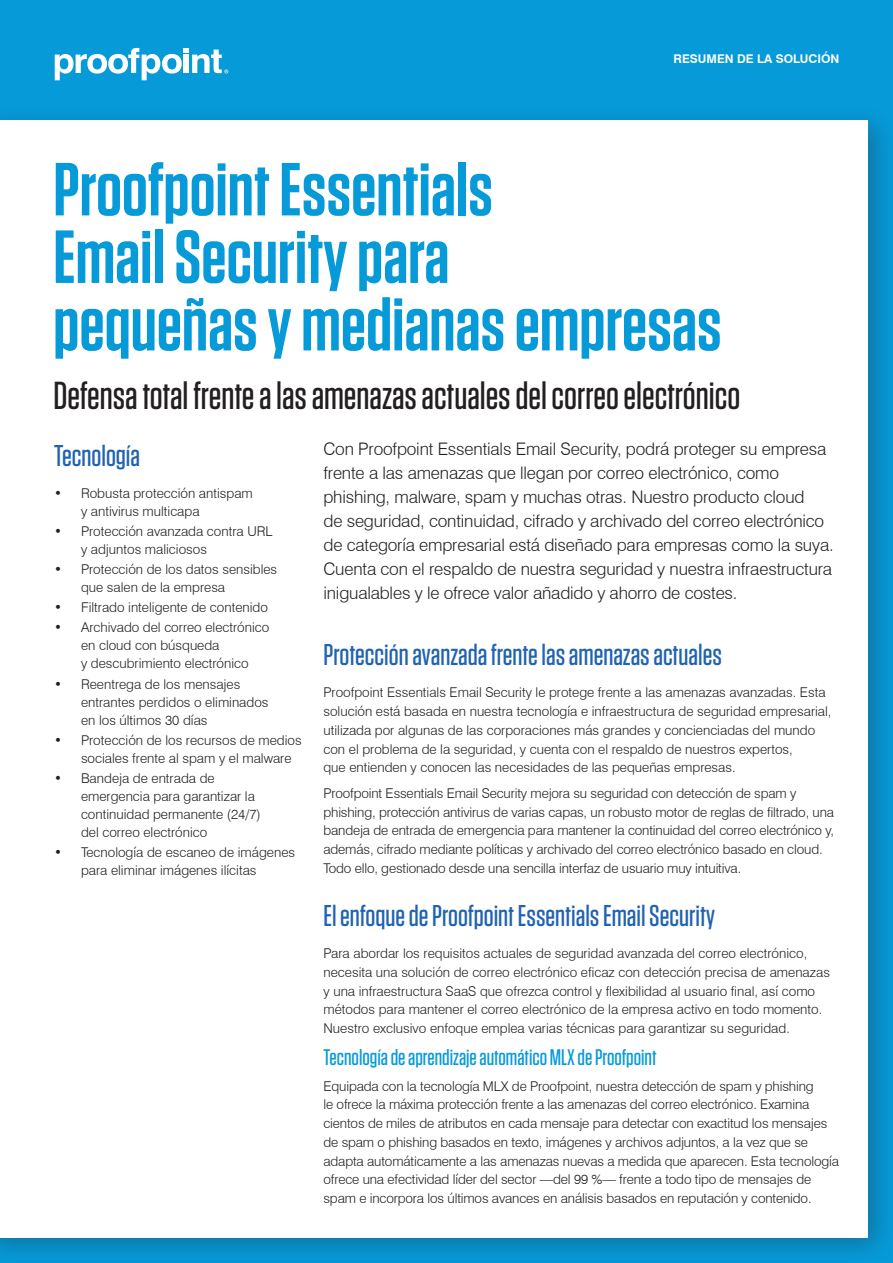
<style>
.page{position:relative;width:893px;height:1263px;background:#fff}
.page>*{position:absolute;margin:0;border:0;box-sizing:border-box;transform-origin:0 0}
.t1{font:600 75px/67.5px "Tungsten";color:#069ad9}
.t2{font:500 39px "Tungsten";color:#231f20}
.t3{font:500 30px "Tungsten";color:#2163b0}
.t4{font:500 22.5px "Tungsten";color:#069ad9}
.t5{font:300 17.25px/24px "Swiss 721 BT";letter-spacing:-.01em;color:#231f20}
.t6{font:300 13.5px/18.8px "Swiss 721 BT";color:#231f20}
.t7{font:700 12px "Swiss 721 BT";color:#fff}
</style>
<div class="page">
<div style="left:0;top:0;width:893px;height:104px;background:#069ad9"></div>
<div style="left:0;top:104px;width:893px;height:1159px;background:#231f20;opacity:.3"></div>
<div style="left:0;top:120px;width:868px;height:1117px;background:#fff"></div>
<svg style="left:55px;top:48px;width:173px;height:32px"></svg>
<p class="t7" style="left:673px;top:52px;width:167px">RESUMEN DE LA SOLUCIÓN</p>
<h1 class="t1" style="left:53px;top:157px;width:670px">Proofpoint Essentials<br>Email Security para<br>pequeñas y medianas empresas</h1>
<h2 class="t2" style="left:53px;top:376px;width:688px">Defensa total frente a las amenazas actuales del correo electrónico</h2>
<p class="t5" style="left:323px;top:437px;width:512px">Con Proofpoint Essentials Email Security, podrá proteger su empresa frente a las amenazas que llegan por correo electrónico, como phishing, malware, spam y muchas otras. Nuestro producto cloud<br>de seguridad, continuidad, cifrado y archivado del correo electrónico de categoría empresarial está diseñado para empresas como la suya.<br>Cuenta con el respaldo de nuestra seguridad y nuestra infraestructura inigualables y le ofrece valor añadido y ahorro de costes.</p>
<h3 class="t3" style="left:54px;top:440px;width:88px">Tecnología</h3>
<p class="t6" style="left:81px;top:484px;width:173px;line-height:18px;text-indent:-27px">• Robusta protección antispam y antivirus multicapa</p>
<p class="t6" style="left:81px;top:522px;width:193px;line-height:18px;text-indent:-27px">• Protección avanzada contra URL y adjuntos maliciosos</p>
<p class="t6" style="left:81px;top:560px;width:198px;line-height:18px;text-indent:-27px">• Protección de los datos sensibles que salen de la empresa</p>
<p class="t6" style="left:54px;top:598px;width:215px">• Filtrado inteligente de contenido</p>
<p class="t6" style="left:81px;top:618px;width:190px;line-height:18px;text-indent:-27px">• Archivado del correo electrónico en cloud con búsqueda<br>y descubrimiento electrónico</p>
<p class="t6" style="left:81px;top:675px;width:189px;line-height:18px;text-indent:-27px">• Reentrega de los mensajes entrantes perdidos o eliminados en los últimos 30 días</p>
<p class="t6" style="left:81px;top:731px;width:222px;line-height:18px;text-indent:-27px">• Protección de los recursos de medios sociales frente al spam y el malware</p>
<p class="t6" style="left:81px;top:769px;width:181px;line-height:18px;text-indent:-27px">• Bandeja de entrada de emergencia para garantizar la continuidad permanente (24/7) del correo electrónico</p>
<p class="t6" style="left:81px;top:843px;width:216px;line-height:18px;text-indent:-27px">• Tecnología de escaneo de imágenes para eliminar imágenes ilícitas</p>
<h3 class="t3" style="left:323px;top:639px;width:400px">Protección avanzada frente las amenazas actuales</h3>
<p class="t6" style="left:323px;top:683px;width:510px">Proofpoint Essentials Email Security le protege frente a las amenazas avanzadas. Esta solución está basada en nuestra tecnología e infraestructura de seguridad empresarial, utilizada por algunas de las corporaciones más grandes y concienciadas del mundo con el problema de la seguridad, y cuenta con el respaldo de nuestros expertos,<br>que entienden y conocen las necesidades de las pequeñas empresas.</p>
<p class="t6" style="left:323px;top:783px;width:512px">Proofpoint Essentials Email Security mejora su seguridad con detección de spam y phishing, protección antivirus de varias capas, un robusto motor de reglas de filtrado, una bandeja de entrada de emergencia para mantener la continuidad del correo electrónico y, además, cifrado mediante políticas y archivado del correo electrónico basado en cloud.<br>Todo ello, gestionado desde una sencilla interfaz de usuario muy intuitiva.</p>
<h3 class="t3" style="left:323px;top:900px;width:393px">El enfoque de Proofpoint Essentials Email Security</h3>
<p class="t6" style="left:323px;top:944px;width:508px">Para abordar los requisitos actuales de seguridad avanzada del correo electrónico, necesita una solución de correo electrónico eficaz con detección precisa de amenazas y una infraestructura SaaS que ofrezca control y flexibilidad al usuario final, así como métodos para mantener el correo electrónico de la empresa activo en todo momento.<br>Nuestro exclusivo enfoque emplea varias técnicas para garantizar su seguridad.</p>
<h3 class="t4" style="left:323px;top:1045px;width:335px">Tecnología de aprendizaje automático MLX de Proofpoint</h3>
<p class="t6" style="left:323px;top:1076px;width:517px">Equipada con la tecnología MLX de Proofpoint, nuestra detección de spam y phishing<br>le ofrece la máxima protección frente a las amenazas del correo electrónico. Examina cientos de miles de atributos en cada mensaje para detectar con exactitud los mensajes de spam o phishing basados en texto, imágenes y archivos adjuntos, a la vez que se adapta automáticamente a las amenazas nuevas a medida que aparecen. Esta tecnología ofrece una efectividad líder del sector —del 99 %— frente a todo tipo de mensajes de spam e incorpora los últimos avances en análisis basados en reputación y contenido.</p>
</div>
